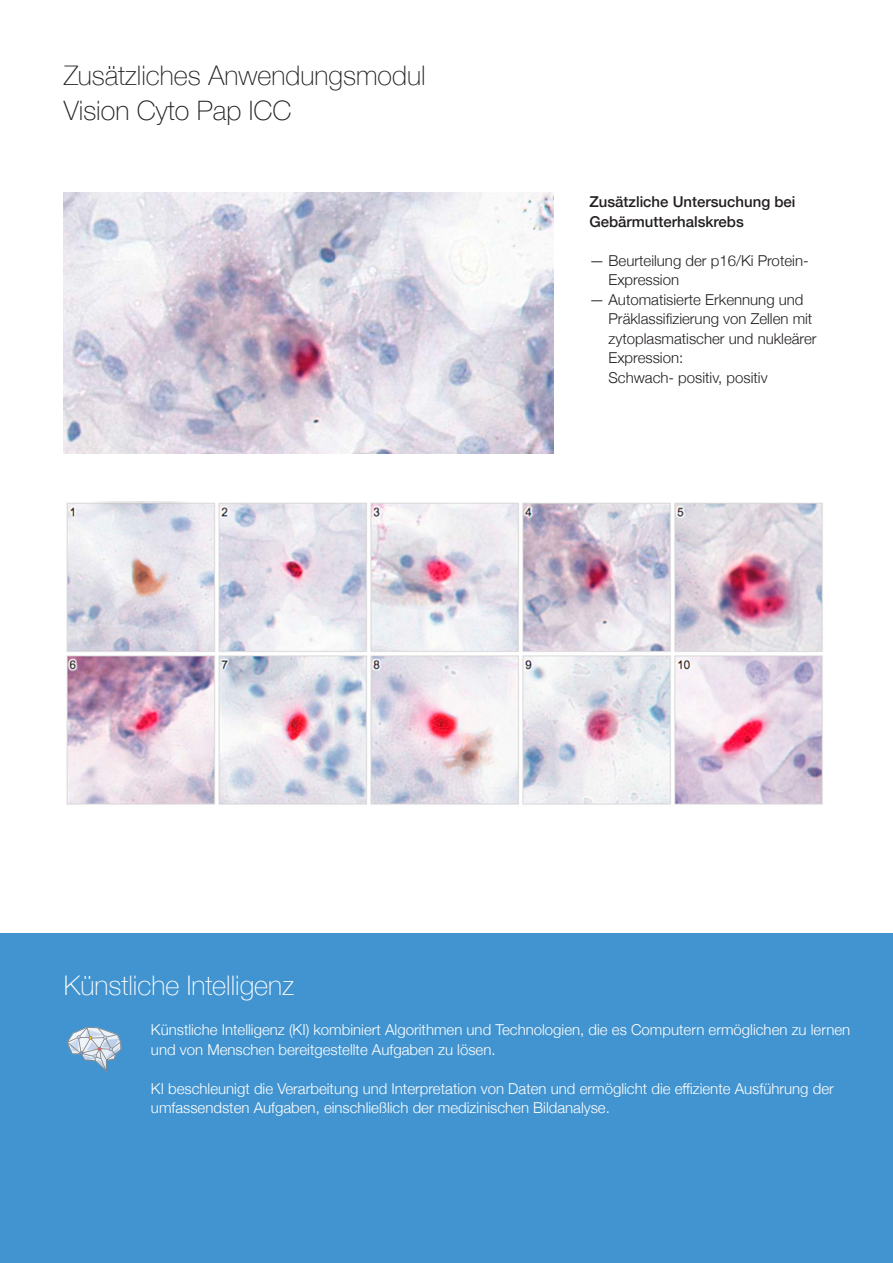
<style>
.page{position:relative;width:893px;height:1263px;background:#fff}
.page>*{position:absolute;margin:0;border:0;box-sizing:border-box;transform-origin:0 0}
.Title_2{font:100 27px "Helvetica Neue";color:#231f20}
.Title_2-2{font:100 27px "Helvetica Neue";color:#fff}
.Title_2-3{font:100 27px "Helvetica Neue Cyr";color:#231f20}
.Body_ENG{font:300 15px/19.5px "Helvetica Neue";color:#fff}
.Body_ENG-2{font:300 15px/19.5px "Helvetica Neue";color:#231f20}
.Body_ENG-3{font:500 15px/19.5px "Helvetica Neue";color:#231f20}
</style>
<div class="page">
<img style="left:66px;top:502px;width:757px;height:303px">
<img style="left:64px;top:193px;width:490px;height:261px">
<div style="left:0;top:933px;width:893px;height:330px;background:#4194d0"></div>
<img style="left:66px;top:1027px;width:56px;height:45px">
<p class="Title_2" style="left:64px;top:55px;width:363px">Zusätzliches Anwendungsmodul</p>
<p class="Title_2-3" style="left:64px;top:95px;width:229px">Vision Cyto Pap ICC</p>
<p class="Body_ENG-3" style="left:589px;top:191px;width:208px">Zusätzliche Untersuchung bei<br>Gebärmutterhalskrebs</p>
<p class="Body_ENG-2" style="left:589px;top:250px;width:221px">— Beurteilung der p16/Ki Protein-</p>
<p class="Body_ENG-2" style="left:608px;top:269px;width:72px">Expression</p>
<p class="Body_ENG-2" style="left:589px;top:289px;width:216px">— Automatisierte Erkennung und</p>
<p class="Body_ENG-2" style="left:608px;top:308px;width:210px">Präklassifizierung von Zellen mit zytoplasmatischer und nukleärer<br>Expression:</p>
<p class="Body_ENG-2" style="left:608px;top:367px;width:161px">Schwach- positiv, positiv</p>
<p class="Title_2-2" style="left:64px;top:965px;width:232px">Künstliche Intelligenz</p>
<p class="Body_ENG" style="left:151px;top:1019px;width:701px">Künstliche Intelligenz (KI) kombiniert Algorithmen und Technologien, die es Computern ermöglichen zu lernen und von Menschen bereitgestellte Aufgaben zu lösen.</p>
<p class="Body_ENG" style="left:151px;top:1077px;width:684px">KI beschleunigt die Verarbeitung und Interpretation von Daten und ermöglicht die effiziente Ausführung der umfassendsten Aufgaben, einschließlich der medizinischen Bildanalyse.</p>
</div>
